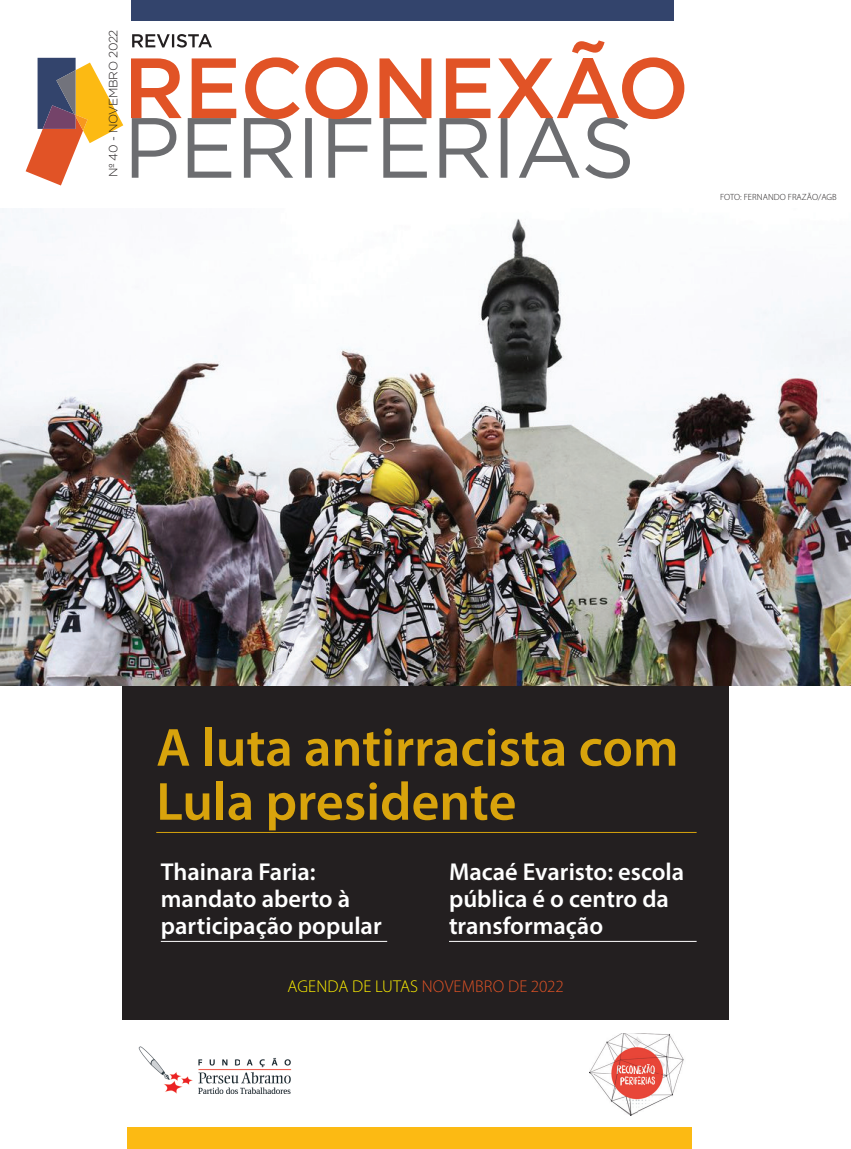
<style>
.page{position:relative;width:851px;height:1149px;background:#fff}
.page>*{position:absolute;margin:0;border:0;box-sizing:border-box;transform-origin:0 0}
.t1{font:600 54px/54px "Myriad Pro";color:#d8a30c}
.t2{font:600 24.45px/27px "Myriad Pro";color:#fff}
.t3{font:300 17.1px "Myriad Pro";letter-spacing:.01em;color:#e15326}
.t4{font:300 12px "Gotham";letter-spacing:-.025em;color:#231f20}
.t5{font:300 9px "Myriad Pro";letter-spacing:.01em;color:#231f20}
.s1{color:#fff101}
</style>
<div class="page">
<div style="left:131px;top:0;width:543px;height:20px;background:#33446c"></div>
<div style="left:127px;top:1127px;width:564px;height:21px;background:#fcba13"></div>
<div style="left:122px;top:214px;width:606px;height:804px;background:#231f20"></div>
<svg style="left:132px;top:119px;width:498px;height:59px"></svg>
<svg style="left:131px;top:40px;width:553px;height:79px"></svg>
<svg style="left:132px;top:34px;width:80px;height:14px"></svg>
<svg style="left:26px;top:58px;width:97px;height:127px"></svg>
<hr style="left:161px;top:940px;width:226px;height:1px;background:#fff">
<hr style="left:449px;top:940px;width:247px;height:1px;background:#fff">
<img style="left:138px;top:1046px;width:154px;height:46px">
<img style="left:589px;top:1033px;width:95px;height:81px">
<hr style="left:156px;top:831px;width:540px;height:1px;background:#d8a30c">
<img style="left:1px;top:209px;width:849px;height:476px">
<p class="t4" style="left:107px;top:177px;width:149px;rotate:-90deg">Nº 40 - NOVEMBRO 2022</p>
<p class="t5" style="left:720px;top:192px;width:118px">FOTO: FERNANDO FRAZÃO/AGB</p>
<h1 class="t1" style="left:156px;top:719px;width:524px">A luta antirracista com<br>Lula presidente</h1>
<p class="t2" style="left:161px;top:857px;width:222px">Thainara Faria: mandato aberto à participação popular</p>
<p class="t2" style="left:449px;top:857px;width:237px">Macaé Evaristo: escola pública é o centro da transformação</p>
<p class="t3" style="left:287px;top:975px;width:278px"><span class="s1">AGENDA DE LUTAS</span> NOVEMBRO DE 2022</p>
</div>
